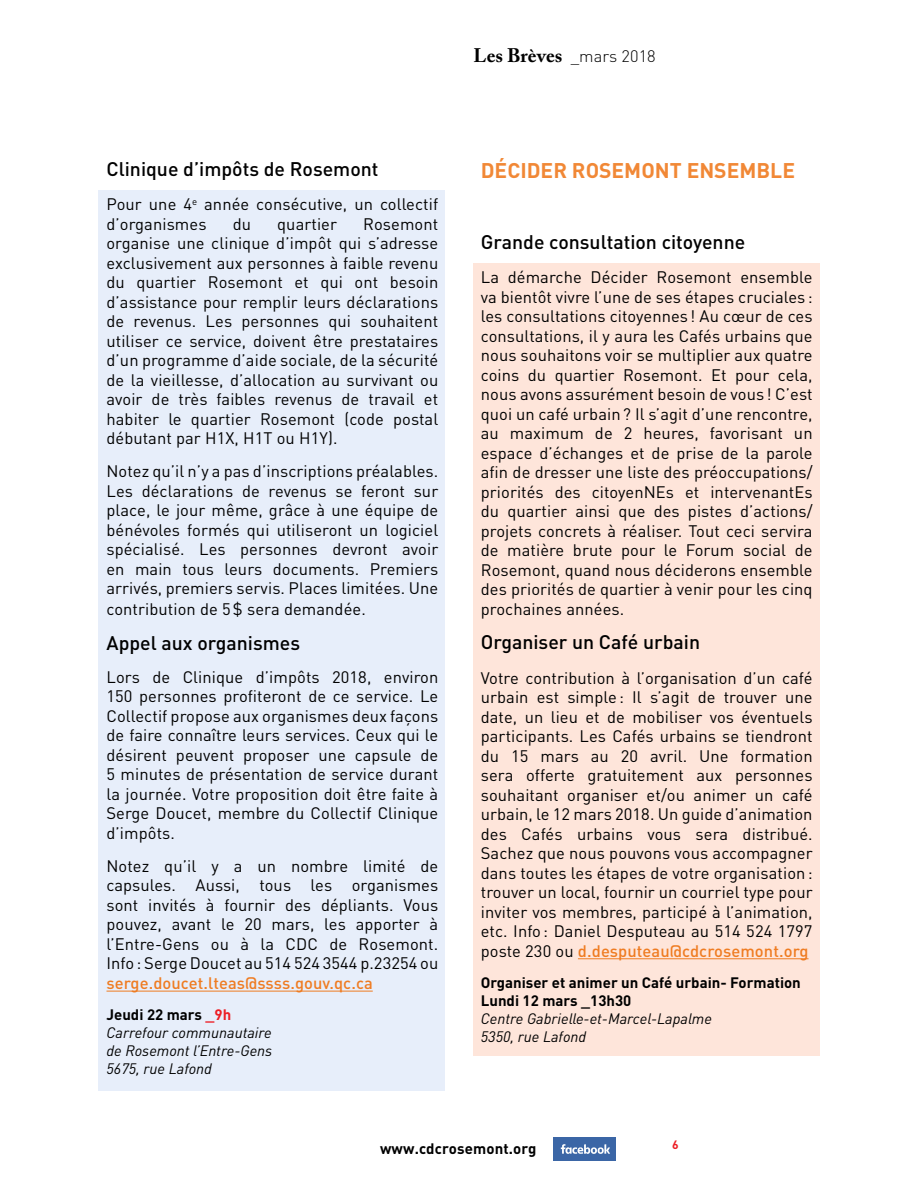
<style>
.page{position:relative;width:918px;height:1188px;background:#fff}
.page>*{position:absolute;margin:0;border:0;box-sizing:border-box;transform-origin:0 0}
.t1{font:700 21px "DIN Pro";color:#f18836}
.t2{font:500 19.5px "DIN";color:#000}
.t3{font:700 19.5px "Adobe Caslon Pro";letter-spacing:.005em;color:#000}
.t4{font:16.5px/19.5px "DIN Pro";letter-spacing:.005em;color:#000;text-align:justify}
.t5{font:500 16.5px "DIN Pro";letter-spacing:.005em;color:#ef7c22}
.t6{font:italic 15px/18px "DIN Pro";color:#000}
.t7{font:700 15px/18px "DIN Pro";color:#000}
.t8{font:700 12px "DIN Pro";color:#ed1d24}
.s1{font-family:"DIN Pro";font-weight:300;font-size:16.5px}
.s2{font-weight:700;font-style:normal}
.s3{font-weight:700;font-style:normal;color:#ed1d24}
.s4{font-weight:500;color:#ef7c22}
</style>
<div class="page">
<div style="left:554px;top:1137px;width:62px;height:24px;background:#3b66a6"></div>
<svg style="left:561px;top:1144px;width:49px;height:10px"></svg>
<div style="left:473px;top:264px;width:347px;height:792px;background:#fee5da"></div>
<div style="left:98px;top:190px;width:347px;height:901px;background:#e7eefa"></div>
<hr style="left:106px;top:991px;width:267px;height:1px;background:#ef7c22">
<hr style="left:578px;top:958px;width:231px;height:1px;background:#ef7c22">
<p class="t3" style="left:473px;top:44px;width:184px">Les Brèves <span class="s1">_mars 2018</span></p>
<p class="t2" style="left:106px;top:156px;width:274px">Clinique d’impôts de Rosemont</p>
<p class="t4" style="left:106px;top:194px;width:333px">Pour une 4<sup>e</sup> année consécutive, un collectif d’organismes</p>
<p class="t4" style="left:233px;top:214px;width:20px">du</p>
<p class="t4" style="left:277px;top:214px;width:61px">quartier</p>
<p class="t4" style="left:106px;top:214px;width:333px;text-indent:257px">Rosemont organise une clinique d’impôt qui s’adresse exclusivement aux personnes à faible revenu du quartier Rosemont et qui ont besoin d’assistance pour remplir leurs déclarations de revenus. Les personnes qui souhaitent utiliser ce service, doivent être prestataires d’un programme d’aide sociale, de la sécurité de la vieillesse, d’allocation au survivant ou avoir de très faibles revenus de travail et habiter le quartier Rosemont (code postal débutant par H1X, H1T ou H1Y).</p>
<p class="t4" style="left:106px;top:461px;width:333px">Notez qu’il n’y a pas d’inscriptions préalables.<br>Les déclarations de revenus se feront sur place, le jour même, grâce à une équipe de bénévoles formés qui utiliseront un logiciel spécialisé. Les personnes devront avoir en main tous leurs documents. Premiers arrivés, premiers servis. Places limitées. Une</p>
<p class="t4" style="left:106px;top:599px;width:261px">contribution de 5$ sera demandée.</p>
<p class="t2" style="left:106px;top:630px;width:195px">Appel aux organismes</p>
<p class="t4" style="left:106px;top:667px;width:333px">Lors de Clinique d’impôts 2018, environ 150 personnes profiteront de ce service. Le Collectif propose aux organismes deux façons de faire connaître leurs services. Ceux qui le désirent peuvent proposer une capsule de 5 minutes de présentation de service durant la journée. Votre proposition doit être faite à Serge Doucet, membre du Collectif Clinique d’impôts.</p>
<p class="t4" style="left:106px;top:856px;width:333px">Notez qu’il y a un nombre limité de capsules. Aussi, tous les organismes sont invités à fournir des dépliants. Vous pouvez, avant le 20 mars, les apporter à l’Entre-Gens ou à la CDC de Rosemont.<br>Info : Serge Doucet au 514 524 3544 p.23254 ou</p>
<p class="t5" style="left:107px;top:972px;width:268px">serge.doucet.lteas@ssss.gouv.qc.ca</p>
<p class="t6" style="left:106px;top:1006px;width:167px"><span class="s2">Jeudi 22 mars</span> <span class="s3">_9h<br></span>Carrefour communautaire de Rosemont l’Entre-Gens<br>5675, rue Lafond</p>
<p class="t1" style="left:481px;top:156px;width:316px">DÉCIDER ROSEMONT ENSEMBLE</p>
<p class="t2" style="left:481px;top:229px;width:266px">Grande consultation citoyenne</p>
<p class="t4" style="left:481px;top:267px;width:333px">La démarche Décider Rosemont ensemble va bientôt vivre l’une de ses étapes cruciales : les consultations citoyennes ! Au cœur de ces consultations, il y aura les Cafés urbains que nous souhaitons voir se multiplier aux quatre coins du quartier Rosemont. Et pour cela, nous avons assurément besoin de vous ! C’est quoi un café urbain? Il s’agit d’une rencontre, au maximum de 2 heures, favorisant un espace d’échanges et de prise de la parole afin de dresser une liste des préoccupations/ priorités des citoyenNEs et intervenantEs du quartier ainsi que des pistes d’actions/ projets concrets à réaliser. Tout ceci servira de matière brute pour le Forum social de Rosemont, quand nous déciderons ensemble des priorités de quartier à venir pour les cinq prochaines années.</p>
<p class="t2" style="left:481px;top:630px;width:221px">Organiser un Café urbain</p>
<p class="t4" style="left:481px;top:667px;width:333px">Votre contribution à l’organisation d’un café urbain est simple : Il s’agit de trouver une date, un lieu et de mobiliser vos éventuels participants. Les Cafés urbains se tiendront du 15 mars au 20 avril. Une formation sera offerte gratuitement aux personnes souhaitant organiser et/ou animer un café urbain, le 12 mars 2018. Un guide d’animation des Cafés urbains vous sera distribué.<br>Sachez que nous pouvons vous accompagner dans toutes les étapes de votre organisation: trouver un local, fournir un courriel type pour inviter vos membres, participé à l’animation, etc. Info : Daniel Desputeau au 514 524 1797 poste 230 ou <span class="s4">d.desputeau@cdcrosemont.org</span></p>
<p class="t7" style="left:481px;top:973px;width:322px">Organiser et animer un Café urbain- Formation<br>Lundi 12 mars _13h30</p>
<p class="t6" style="left:481px;top:1009px;width:233px">Centre Gabrielle-et-Marcel-Lapalme<br>5350, rue Lafond</p>
<p class="t7" style="left:380px;top:1139px;width:158px">www.cdcrosemont.org</p>
<p class="t8" style="left:672px;top:1137px;width:8px">6</p>
</div>
